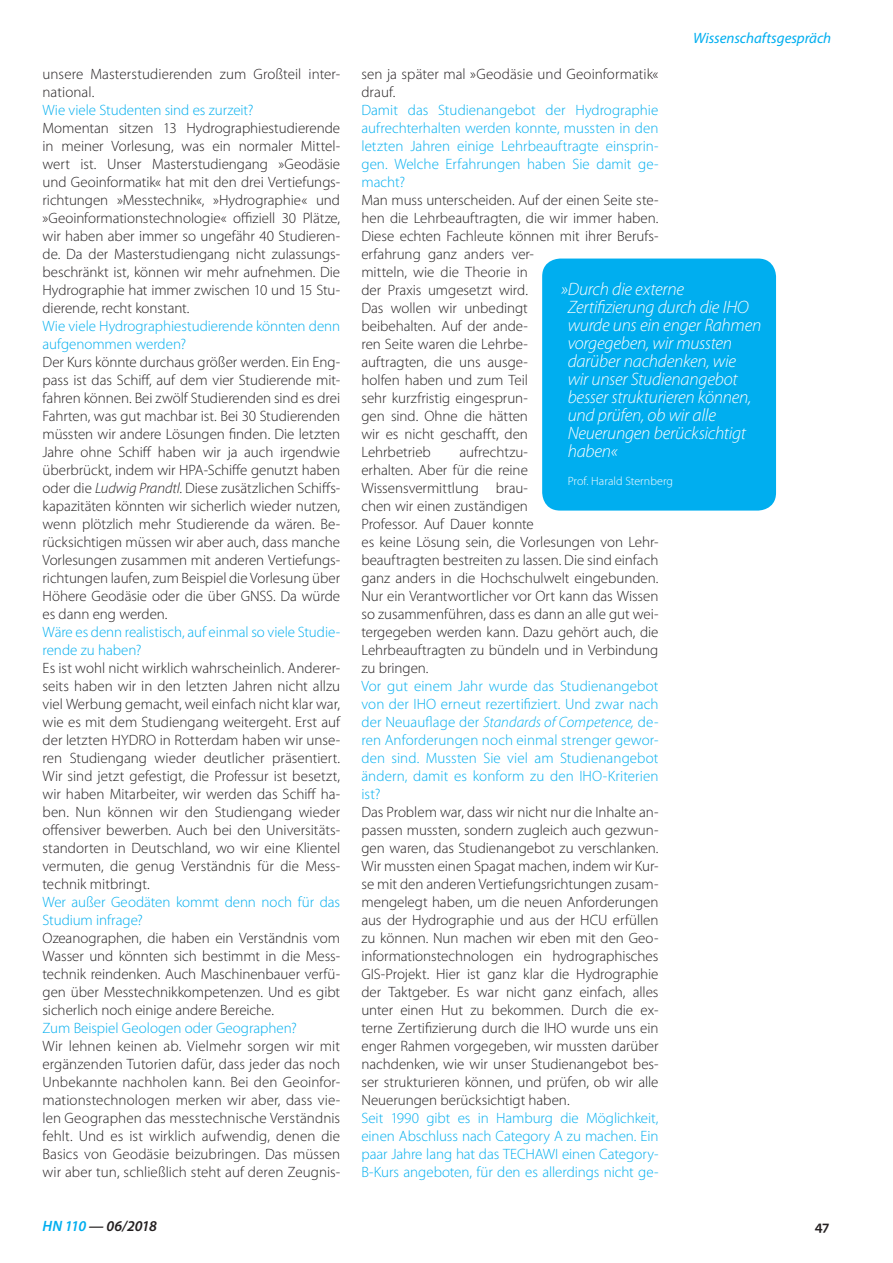
<style>
.page{position:relative;width:893px;height:1263px;background:#fff}
.page>*{position:absolute;margin:0;border:0;box-sizing:border-box;transform-origin:0 0}
.t1{font:italic 300 18px/18px "Myriad Pro";letter-spacing:-.015em;color:#fff}
.t2{font:300 15px/18px "Myriad Pro";letter-spacing:-.005em;color:#231f20;text-align:justify}
.t3{font:300 15px/18px "Myriad Pro";color:#00aeef}
.t4{font:italic 15px "Myriad Pro";letter-spacing:-.005em;color:#00aeef}
.t5{font:italic 600 15px "Myriad Pro";letter-spacing:-.045em;color:#231f20}
.t6{font:600 15px "Myriad Pro";color:#231f20}
.t7{font:300 12px "Myriad Pro";letter-spacing:.005em;color:#fff}
.s1{font-style:italic}
.s2{color:#00aeef}
</style>
<div class="page">
<div style="left:542px;top:259px;width:234px;height:252px;background:#00aeef;border-radius:18px"></div>
<p class="t2" style="left:43px;top:64px;width:299px">unsere Masterstudierenden zum Großteil inter&shy;national.</p>
<p class="t3" style="left:43px;top:100px;width:212px">Wie viele Studenten sind es zurzeit?</p>
<p class="t2" style="left:43px;top:118px;width:299px">Momentan sitzen 13 Hydrographiestudierende in meiner Vorlesung, was ein normaler Mittel&shy;wert ist. Unser Masterstudiengang »Geodäsie und Geoinformatik« hat mit den drei Vertiefungs&shy;richtungen »Messtechnik«, »Hydrographie« und »Geoinformationstechnologie« offiziell 30 Plätze, wir haben aber immer so ungefähr 40 Studieren&shy;de. Da der Masterstudiengang nicht zulassungs&shy;beschränkt ist, können wir mehr aufnehmen. Die Hydrographie hat immer zwischen 10 und 15 Stu&shy;dierende, recht konstant.</p>
<p class="t3" style="left:43px;top:316px;width:299px">Wie viele Hydrographiestudierende könnten denn aufgenommen werden?</p>
<p class="t2" style="left:43px;top:352px;width:299px">Der Kurs könnte durchaus größer werden. Ein Eng&shy;pass ist das Schiff, auf dem vier Studierende mit&shy;fahren können. Bei zwölf Studierenden sind es drei Fahrten, was gut machbar ist. Bei 30 Studierenden müssten wir andere Lösungen finden. Die letzten Jahre ohne Schiff haben wir ja auch irgendwie überbrückt, indem wir HPA-Schiffe genutzt haben oder die <span class="s1">Ludwig Prandtl</span>. Diese zusätzlichen Schiffs&shy;kapazitäten könnten wir sicherlich wieder nutzen, wenn plötzlich mehr Studierende da wären. Be&shy;rücksichtigen müssen wir aber auch, dass manche Vorlesungen zusammen mit anderen Vertiefungs&shy;richtungen laufen, zum Beispiel die Vorlesung über Höhere Geodäsie oder die über GNSS. Da würde es dann eng werden.</p>
<p class="t3" style="left:43px;top:622px;width:299px">Wäre es denn realistisch, auf einmal so viele Studie&shy;rende zu haben?</p>
<p class="t2" style="left:43px;top:658px;width:299px">Es ist wohl nicht wirklich wahrscheinlich. Anderer&shy;seits haben wir in den letzten Jahren nicht allzu viel Werbung gemacht, weil einfach nicht klar war, wie es mit dem Studiengang weitergeht. Erst auf der letzten HYDRO in Rotterdam haben wir unse&shy;ren Studiengang wieder deutlicher präsentiert.<br>Wir sind jetzt gefestigt, die Professur ist besetzt, wir haben Mitarbeiter, wir werden das Schiff ha&shy;ben. Nun können wir den Studiengang wieder offensiver bewerben. Auch bei den Universitäts&shy;standorten in Deutschland, wo wir eine Klientel vermuten, die genug Verständnis für die Mess&shy;technik mitbringt.</p>
<p class="t3" style="left:43px;top:892px;width:299px">Wer außer Geodäten kommt denn noch für das<br>Studium infrage?</p>
<p class="t2" style="left:43px;top:928px;width:299px">Ozeanographen, die haben ein Verständnis vom Wasser und könnten sich bestimmt in die Mess&shy;technik reindenken. Auch Maschinenbauer verfü&shy;gen über Messtechnikkompetenzen. Und es gibt sicherlich noch einige andere Bereiche.</p>
<p class="t3" style="left:43px;top:1018px;width:256px">Zum Beispiel Geologen oder Geographen?</p>
<p class="t2" style="left:43px;top:1036px;width:299px">Wir lehnen keinen ab. Vielmehr sorgen wir mit ergänzenden Tutorien dafür, dass jeder das noch Unbekannte nachholen kann. Bei den Geoinfor&shy;mationstechnologen merken wir aber, dass vie&shy;len Geographen das messtechnische Verständnis fehlt. Und es ist wirklich aufwendig, denen die Basics von Geodäsie beizubringen. Das müssen wir aber tun, schließlich steht auf deren Zeugnis-</p>
<p class="t4" style="left:693px;top:28px;width:140px">Wissenschaftsgespräch</p>
<p class="t2" style="left:361px;top:64px;width:299px">sen ja später mal »Geodäsie und Geoinformatik« drauf.</p>
<p class="t3" style="left:361px;top:100px;width:299px;text-align:justify">Damit das Studienangebot der Hydrographie aufrechterhalten werden konnte, mussten in den letzten Jahren einige Lehrbeauftragte einsprin&shy;gen. Welche Erfahrungen haben Sie damit ge&shy;macht?</p>
<p class="t2" style="left:361px;top:190px;width:299px;text-align:left">Man muss unterscheiden. Auf der einen Seite ste&shy;hen die Lehrbeauftragten, die wir immer haben.<br>Diese echten Fachleute können mit ihrer Berufs&shy;erfahrung ganz anders ver-<br>mitteln, wie die Theorie in<br>der Praxis umgesetzt wird.<br>Das wollen wir unbedingt<br>beibehalten. Auf der ande-<br>ren Seite waren die Lehrbe-<br>auftragten, die uns ausge-<br>holfen haben und zum Teil<br>sehr kurzfristig eingesprun-<br>gen sind. Ohne die hätten<br>wir es nicht geschafft, den<br>Lehrbetrieb</p>
<p class="t1" style="left:568px;top:279px;width:195px;text-indent:-6px">»Durch die externe<br>Zertifizierung durch die IHO wurde uns ein enger Rahmen vorgegeben, wir mussten darüber nachdenken, wie<br>wir unser Studienangebot besser strukturieren können, und prüfen, ob wir alle<br>Neuerungen berücksichtigt haben«</p>
<p class="t7" style="left:568px;top:474px;width:107px">Prof. Harald Sternberg</p>
<p class="t2" style="left:361px;top:442px;width:299px;text-align:left;text-indent:98px">aufrechtzu-<br>erhalten. Aber für die reine<br>Wissensvermittlung brau-<br>chen wir einen zuständigen<br>Professor. Auf Dauer konnte<br>es keine Lösung sein, die Vorlesungen von Lehr&shy;beauftragten bestreiten zu lassen. Die sind einfach ganz anders in die Hochschulwelt eingebunden.<br>Nur ein Verantwortlicher vor Ort kann das Wissen so zusammenführen, dass es dann an alle gut wei&shy;tergegeben werden kann. Dazu gehört auch, die Lehrbeauftragten zu bündeln und in Verbindung zu bringen.</p>
<p class="t3" style="left:361px;top:676px;width:299px;text-align:justify">Vor gut einem Jahr wurde das Studienangebot von der IHO erneut rezertifiziert. Und zwar nach der Neuauflage der <span class="s1">Standards of Competence,</span> de&shy;ren Anforderungen noch einmal strenger gewor&shy;den sind. Mussten Sie viel am Studienangebot ändern, damit es konform zu den IHO-Kriterien ist?</p>
<p class="t2" style="left:361px;top:802px;width:299px">Das Problem war, dass wir nicht nur die Inhalte an&shy;passen mussten, sondern zugleich auch gezwun&shy;gen waren, das Studienangebot zu verschlanken.<br>Wir mussten einen Spagat machen, indem wir Kur&shy;se mit den anderen Vertiefungsrichtungen zusam&shy;mengelegt haben, um die neuen Anforderungen aus der Hydrographie und aus der HCU erfüllen zu können. Nun machen wir eben mit den Geo&shy;informationstechnologen ein hydrographisches GIS-Projekt. Hier ist ganz klar die Hydrographie der Taktgeber. Es war nicht ganz einfach, alles unter einen Hut zu bekommen. Durch die ex&shy;terne Zertifizierung durch die IHO wurde uns ein enger Rahmen vorgegeben, wir mussten darüber nachdenken, wie wir unser Studienangebot bes&shy;ser strukturieren können, und prüfen, ob wir alle Neuerungen berücksichtigt haben.</p>
<p class="t3" style="left:361px;top:1108px;width:299px;text-align:justify">Seit 1990 gibt es in Hamburg die Möglichkeit, einen Abschluss nach Category A zu machen. Ein paar Jahre lang hat das TECHAWI einen Category-B-Kurs angeboten, für den es allerdings nicht ge-</p>
<p class="t5" style="left:43px;top:1216px;width:116px"><span class="s2">HN 110</span> — 06/2018</p>
<p class="t6" style="left:815px;top:1216px;width:16px">47</p>
</div>
